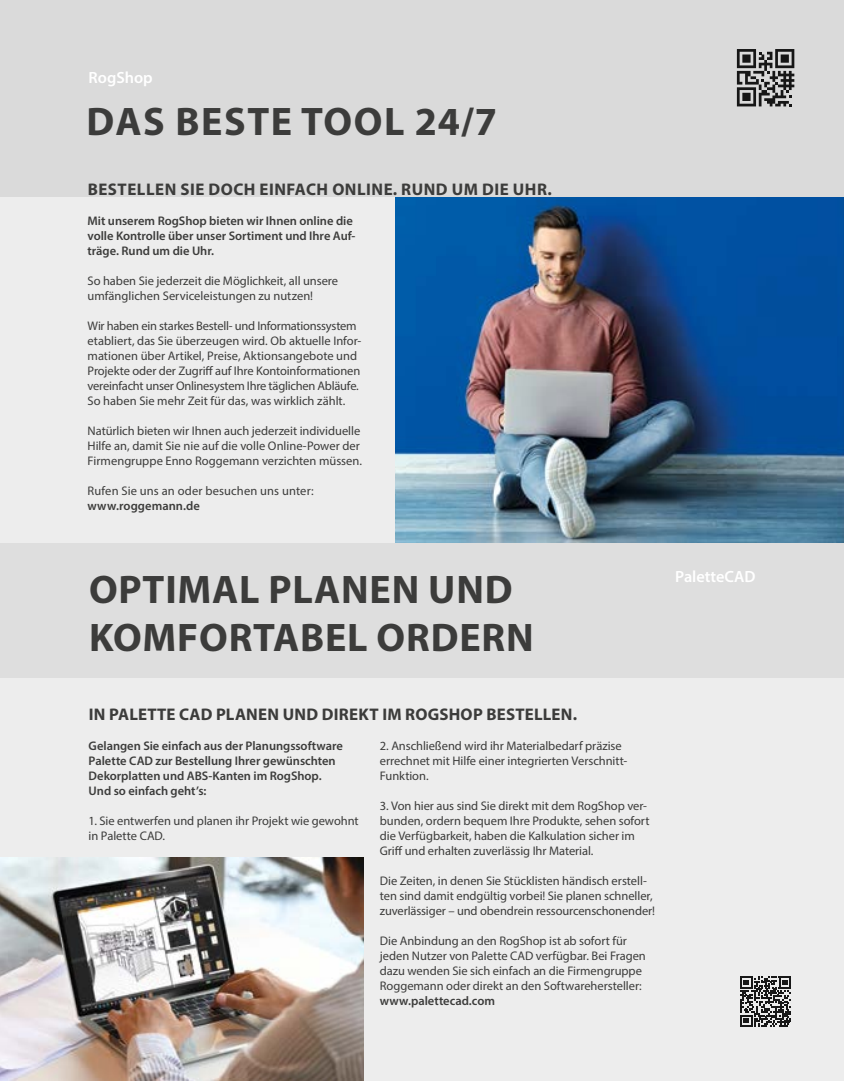
<style>
.page{position:relative;width:844px;height:1081px;background:#fff}
.page>*{position:absolute;margin:0;border:0;box-sizing:border-box;transform-origin:0 0}
.t1{font:700 40px/48px "Myriad Pro";letter-spacing:.02em;color:#3c3c3b}
.t2{font:700 40px "Myriad Pro";letter-spacing:.04em;color:#3c3c3b}
.t3{font:700 16.88px "Myriad Pro";letter-spacing:.02em;color:#3c3c3b}
.t4{font:600 16.25px "Myriad Pro";color:#fff}
.t5{font:12.5px/15px "Myriad Pro";letter-spacing:-.005em;color:#3c3c3b}
.t6{font:600 12.5px/15px "Myriad Pro";letter-spacing:-.005em;color:#3c3c3b}
</style>
<div class="page">
<svg style="left:843px;top:0;width:1px;height:1081px"></svg>
<div style="left:0;top:678px;width:843px;height:403px;background:#ededed"></div>
<div style="left:0;top:0;width:843px;height:198px;background:#dadada"></div>
<div style="left:0;top:543px;width:843px;height:135px;background:#dedede"></div>
<img style="left:394px;top:198px;width:449px;height:344px">
<div style="left:0;top:197px;width:394px;height:346px;background:#ededed"></div>
<svg style="left:736px;top:49px;width:58px;height:57px"></svg>
<svg style="left:740px;top:976px;width:50px;height:51px"></svg>
<img style="left:0;top:858px;width:363px;height:223px">
<hr style="left:843px;top:678px;width:1px;height:367px;background:#ededed">
<h3 class="t4" style="left:89px;top:67px;width:66px">RogShop</h3>
<h1 class="t2" style="left:87px;top:95px;width:412px">DAS BESTE TOOL 24/7</h1>
<h2 class="t3" style="left:88px;top:178px;width:465px">BESTELLEN SIE DOCH EINFACH ONLINE. RUND UM DIE UHR.</h2>
<p class="t6" style="left:88px;top:213px;width:269px">Mit unserem RogShop bieten wir Ihnen online die volle Kontrolle über unser Sortiment und Ihre Auf&shy;träge. Rund um die Uhr.</p>
<p class="t5" style="left:88px;top:273px;width:252px">So haben Sie jederzeit die Möglichkeit, all unsere umfänglichen Serviceleistungen zu nutzen!</p>
<p class="t5" style="left:88px;top:318px;width:275px">Wir haben ein starkes Bestell- und Informationssystem etabliert, das Sie überzeugen wird. Ob aktuelle Infor&shy;mationen über Artikel, Preise, Aktionsangebote und Projekte oder der Zugriff auf Ihre Kontoinformationen vereinfacht unser Onlinesystem Ihre täglichen Abläufe.<br>So haben Sie mehr Zeit für das, was wirklich zählt.</p>
<p class="t5" style="left:88px;top:423px;width:276px">Natürlich bieten wir Ihnen auch jederzeit individuelle<br>Hilfe an, damit Sie nie auf die volle Online-Power der<br>Firmengruppe Enno Roggemann verzichten müssen.</p>
<p class="t5" style="left:88px;top:483px;width:227px">Rufen Sie uns an oder besuchen uns unter:</p>
<p class="t6" style="left:88px;top:498px;width:114px">www.roggemann.de</p>
<h1 class="t1" style="left:89px;top:564px;width:446px">OPTIMAL PLANEN UND<br>KOMFORTABEL ORDERN</h1>
<h3 class="t4" style="left:675px;top:566px;width:82px">PaletteCAD</h3>
<h2 class="t3" style="left:89px;top:703px;width:489px">IN PALETTE CAD PLANEN UND DIREKT IM ROGSHOP BESTELLEN.</h2>
<p class="t6" style="left:89px;top:738px;width:256px">Gelangen Sie einfach aus der Planungssoftware Palette CAD zur Bestellung Ihrer gewünschten Dekorplatten und ABS-Kanten im RogShop.<br>Und so einfach geht’s:</p>
<p class="t5" style="left:89px;top:813px;width:271px">1. Sie entwerfen und planen ihr Projekt wie gewohnt in Palette CAD.</p>
<p class="t5" style="left:380px;top:738px;width:249px">2. Anschließend wird ihr Materialbedarf präzise errechnet mit Hilfe einer integrierten Verschnitt-<br>Funktion.</p>
<p class="t5" style="left:380px;top:798px;width:271px">3. Von hier aus sind Sie direkt mit dem RogShop ver&shy;bunden, ordern bequem Ihre Produkte, sehen sofort die Verfügbarkeit, haben die Kalkulation sicher im Griff und erhalten zuverlässig Ihr Material.</p>
<p class="t5" style="left:380px;top:873px;width:277px">Die Zeiten, in denen Sie Stücklisten händisch erstell&shy;ten sind damit endgültig vorbei! Sie planen schneller, zuverlässiger – und obendrein ressourcenschonender!</p>
<p class="t5" style="left:380px;top:933px;width:267px">Die Anbindung an den RogShop ist ab sofort für jeden Nutzer von Palette CAD verfügbar. Bei Fragen dazu wenden Sie sich einfach an die Firmengruppe Roggemann oder direkt an den Softwarehersteller:</p>
<p class="t6" style="left:380px;top:993px;width:117px">www.palettecad.com</p>
</div>
